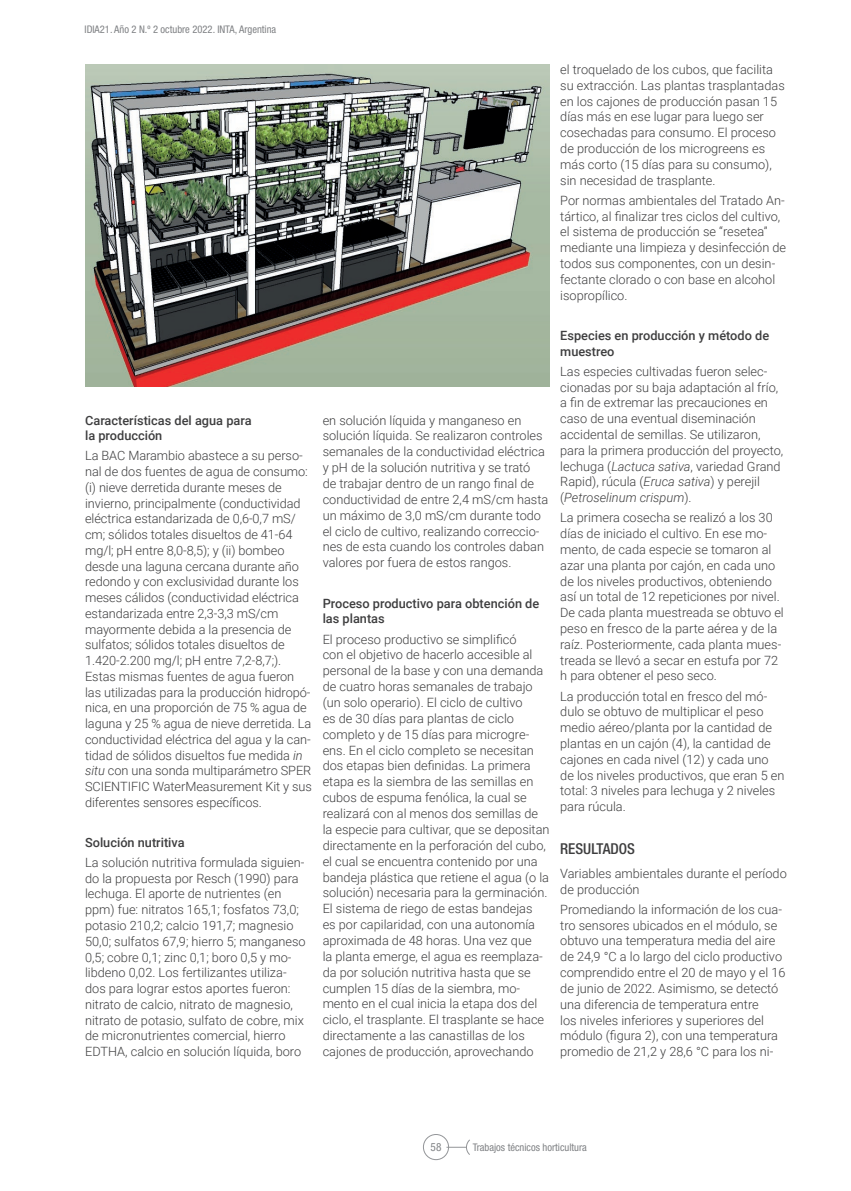
<style>
.page{position:relative;width:851px;height:1191px;background:#fff}
.page>*{position:absolute;margin:0;border:0;box-sizing:border-box;transform-origin:0 0}
.t1{font:500 condensed 15px "Helvetica Neue LT Std";color:#3e3e3f}
.t2{font:300 12.75px/15.8px "Roboto";color:#3e3e3f}
.t3{font:500 12.75px/15.8px "Roboto";color:#3e3e3f}
.t4{font:condensed 11.25px "Helvetica Neue LT Pro";color:#808285}
.t5{font:condensed 10.5px "Helvetica Neue LT Pro";color:#808285}
.t6{font:condensed 10.5px "Helvetica Neue";color:#808285}
.s1{font-style:italic}
</style>
<div class="page">
<div style="left:423px;top:1134px;width:25px;height:25px;border:1px solid #939598;border-radius:50%"></div>
<svg style="left:446px;top:1139px;width:24px;height:16px"></svg>
<img style="left:85px;top:65px;width:464px;height:321px">
<p class="t5" style="left:84px;top:23px;width:193px">IDIA21. Año 2 N.º 2 octubre 2022. INTA, Argentina</p>
<p class="t3" style="left:85px;top:412px;width:168px">Características del agua para la producción</p>
<p class="t2" style="left:85px;top:447px;width:228px">La BAC Marambio abastece a su perso&shy;nal de dos fuentes de agua de consumo: (i) nieve derretida durante meses de invierno, principalmente (conductividad eléctrica estandarizada de 0,6-0,7 mS/ cm; sólidos totales disueltos de 41-64 mg/l; pH entre 8,0-8,5); y (ii) bombeo desde una laguna cercana durante año redondo y con exclusividad durante los meses cálidos (conductividad eléctrica estandarizada entre 2,3-3,3 mS/cm mayormente debida a la presencia de sulfatos; sólidos totales disueltos de 1.420-2.200 mg/l; pH entre 7,2-8,7;).<br>Estas mismas fuentes de agua fueron las utilizadas para la producción hidropó&shy;nica, en una proporción de 75 % agua de laguna y 25 % agua de nieve derretida. La conductividad eléctrica del agua y la can&shy;tidad de sólidos disueltos fue medida <span class="s1">in situ</span> con una sonda multiparámetro SPER SCIENTIFIC WaterMeasurement Kit y sus diferentes sensores específicos.</p>
<p class="t3" style="left:85px;top:834px;width:101px">Solución nutritiva</p>
<p class="t2" style="left:85px;top:854px;width:222px">La solución nutritiva formulada siguien&shy;do la propuesta por Resch (1990) para lechuga. El aporte de nutrientes (en ppm) fue: nitratos 165,1; fosfatos 73,0; potasio 210,2; calcio 191,7; magnesio 50,0; sulfatos 67,9; hierro 5; manganeso 0,5; cobre 0,1; zinc 0,1; boro 0,5 y mo&shy;libdeno 0,02. Los fertilizantes utiliza&shy;dos para lograr estos aportes fueron: nitrato de calcio, nitrato de magnesio, nitrato de potasio, sulfato de cobre, mix de micronutrientes comercial, hierro EDTHA, calcio en solución líquida, boro</p>
<p class="t2" style="left:322px;top:411px;width:227px">en solución líquida y manganeso en solución líquida. Se realizaron controles semanales de la conductividad eléctrica y pH de la solución nutritiva y se trató<br>de trabajar dentro de un rango final de conductividad de entre 2,4 mS/cm hasta un máximo de 3,0 mS/cm durante todo el ciclo de cultivo, realizando correccio&shy;nes de esta cuando los controles daban valores por fuera de estos rangos.</p>
<p class="t3" style="left:322px;top:594px;width:218px">Proceso productivo para obtención de las plantas</p>
<p class="t2" style="left:322px;top:630px;width:228px">El proceso productivo se simplificó<br>con el objetivo de hacerlo accesible al personal de la base y con una demanda de cuatro horas semanales de trabajo (un solo operario). El ciclo de cultivo<br>es de 30 días para plantas de ciclo completo y de 15 días para microgre&shy;ens. En el ciclo completo se necesitan dos etapas bien definidas. La primera etapa es la siembra de las semillas en cubos de espuma fenólica, la cual se realizará con al menos dos semillas de la especie para cultivar, que se depositan directamente en la perforación del cubo, el cual se encuentra contenido por una bandeja plástica que retiene el agua (o la solución) necesaria para la germinación.<br>El sistema de riego de estas bandejas<br>es por capilaridad, con una autonomía aproximada de 48 horas. Una vez que<br>la planta emerge, el agua es reemplaza&shy;da por solución nutritiva hasta que se cumplen 15 días de la siembra, mo&shy;mento en el cual inicia la etapa dos del ciclo, el trasplante. El trasplante se hace directamente a las canastillas de los cajones de producción, aprovechando</p>
<p class="t2" style="left:560px;top:61px;width:226px">el troquelado de los cubos, que facilita su extracción. Las plantas trasplantadas en los cajones de producción pasan 15 días más en ese lugar para luego ser cosechadas para consumo. El proceso de producción de los microgreens es más corto (15 días para su consumo), sin necesidad de trasplante.</p>
<p class="t2" style="left:560px;top:192px;width:227px">Por normas ambientales del Tratado An&shy;tártico, al finalizar tres ciclos del cultivo, el sistema de producción se “resetea” mediante una limpieza y desinfección de todos sus componentes, con un desin&shy;fectante clorado o con base en alcohol isopropílico.</p>
<p class="t3" style="left:560px;top:327px;width:210px">Especies en producción y método de muestreo</p>
<p class="t2" style="left:560px;top:363px;width:225px">Las especies cultivadas fueron selec&shy;cionadas por su baja adaptación al frío, a fin de extremar las precauciones en caso de una eventual diseminación accidental de semillas. Se utilizaron, para la primera producción del proyecto, lechuga (<span class="s1">Lactuca sativa</span>, variedad Grand Rapid), rúcula (<span class="s1">Eruca sativa</span>) y perejil (<span class="s1">Petroselinum crispum</span>).</p>
<p class="t2" style="left:560px;top:509px;width:225px">La primera cosecha se realizó a los 30 días de iniciado el cultivo. En ese mo&shy;mento, de cada especie se tomaron al azar una planta por cajón, en cada uno de los niveles productivos, obteniendo así un total de 12 repeticiones por nivel.<br>De cada planta muestreada se obtuvo el peso en fresco de la parte aérea y de la raíz. Posteriormente, cada planta mues&shy;treada se llevó a secar en estufa por 72 h para obtener el peso seco.</p>
<p class="t2" style="left:560px;top:687px;width:226px">La producción total en fresco del mó&shy;dulo se obtuvo de multiplicar el peso medio aéreo/planta por la cantidad de plantas en un cajón (4), la cantidad de cajones en cada nivel (12) y cada uno de los niveles productivos, que eran 5 en total: 3 niveles para lechuga y 2 niveles para rúcula.</p>
<p class="t1" style="left:560px;top:839px;width:76px">RESULTADOS</p>
<p class="t2" style="left:560px;top:865px;width:228px">Variables ambientales durante el período de producción</p>
<p class="t2" style="left:560px;top:901px;width:227px">Promediando la información de los cua&shy;tro sensores ubicados en el módulo, se obtuvo una temperatura media del aire de 24,9 °C a lo largo del ciclo productivo comprendido entre el 20 de mayo y el 16 de junio de 2022. Asimismo, se detectó una diferencia de temperatura entre<br>los niveles inferiores y superiores del módulo (figura 2), con una temperatura promedio de 21,2 y 28,6 °C para los ni-</p>
<p class="t4" style="left:430px;top:1140px;width:12px">58</p>
<p class="t6" style="left:472px;top:1141px;width:116px">Trabajos técnicos horticultura</p>
</div>
